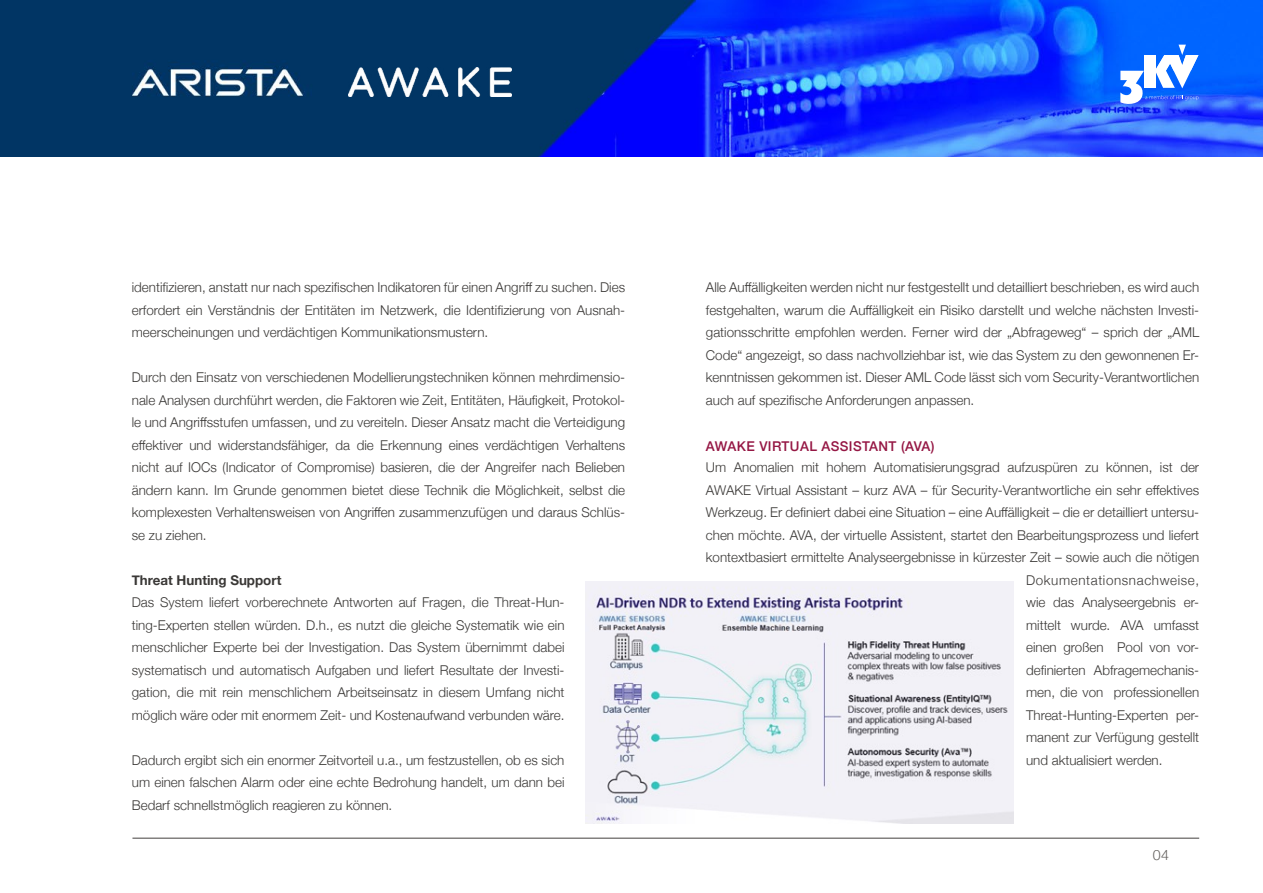
<style>
.page{position:relative;width:1263px;height:893px;background:#fff}
.page>*{position:absolute;margin:0;border:0;box-sizing:border-box;transform-origin:0 0}
.t1{font:300 14.25px "Helvetica Neue";color:#615e5b}
.t2{font:300 13.5px/22.5px "Helvetica Neue";color:#3a3836;text-align:justify}
.t3{font:500 13.5px "Helvetica Neue";letter-spacing:.03em;color:#951744}
.t4{font:300 13.5px "Helvetica Neue";letter-spacing:.045em;color:#3a3836}
.t5{font:700 13.5px "Helvetica Neue";color:#3a3836}
</style>
<div class="page">
<hr style="left:132px;top:837px;width:1067px;height:2px;background:#82807f">
<img style="left:0;top:0;width:1263px;height:157px">
<img style="left:586px;top:581px;width:427px;height:242px">
<svg style="left:1120px;top:45px;width:78px;height:59px"></svg>
<img style="left:349px;top:67px;width:163px;height:29px">
<p class="t2" style="left:132px;top:275px;width:495px">identifizieren, anstatt nur nach spezifischen Indikatoren für einen Angriff zu suchen. Dies erfordert ein Verständnis der Entitäten im Netzwerk, die Identifizierung von Ausnah&shy;meerscheinungen und verdächtigen Kommunikationsmustern.</p>
<p class="t2" style="left:132px;top:365px;width:495px">Durch den Einsatz von verschiedenen Modellierungstechniken können mehrdimensio&shy;nale Analysen durchführt werden, die Faktoren wie Zeit, Entitäten, Häufigkeit, Protokol&shy;le und Angriffsstufen umfassen, und zu vereiteln. Dieser Ansatz macht die Verteidigung effektiver und widerstandsfähiger, da die Erkennung eines verdächtigen Verhaltens nicht auf IOCs (Indicator of Compromise) basieren, die der Angreifer nach Belieben ändern kann. Im Grunde genommen bietet diese Technik die Möglichkeit, selbst die komplexesten Verhaltensweisen von Angriffen zusammenzufügen und daraus Schlüs&shy;se zu ziehen.</p>
<p class="t5" style="left:132px;top:569px;width:151px">Threat Hunting Support</p>
<p class="t2" style="left:132px;top:590px;width:434px">Das System liefert vorberechnete Antworten auf Fragen, die Threat-Hun&shy;ting-Experten stellen würden. D.h., es nutzt die gleiche Systematik wie ein menschlicher Experte bei der Investigation. Das System übernimmt dabei systematisch und automatisch Aufgaben und liefert Resultate der Investi&shy;gation, die mit rein menschlichem Arbeitseinsatz in diesem Umfang nicht möglich wäre oder mit enormem Zeit- und Kostenaufwand verbunden wäre.</p>
<p class="t2" style="left:132px;top:748px;width:434px">Dadurch ergibt sich ein enormer Zeitvorteil u.a., um festzustellen, ob es sich um einen falschen Alarm oder eine echte Bedrohung handelt, um dann bei Bedarf schnellstmöglich reagieren zu können.</p>
<p class="t2" style="left:706px;top:275px;width:495px">Alle Auffälligkeiten werden nicht nur festgestellt und detailliert beschrieben, es wird auch festgehalten, warum die Auffälligkeit ein Risiko darstellt und welche nächsten Investi&shy;gationsschritte empfohlen werden. Ferner wird der „Abfrageweg“ – sprich der „AML Code“ angezeigt, so dass nachvollziehbar ist, wie das System zu den gewonnenen Er&shy;kenntnissen gekommen ist. Dieser AML Code lässt sich vom Security-Verantwortlichen auch auf spezifische Anforderungen anpassen.</p>
<p class="t3" style="left:706px;top:436px;width:230px">AWAKE VIRTUAL ASSISTANT (AVA)</p>
<p class="t2" style="left:706px;top:455px;width:495px">Um Anomalien mit hohem Automatisierungsgrad aufzuspüren zu können, ist der</p>
<p class="t2" style="left:706px;top:478px;width:495px">AWAKE Virtual Assistant – kurz AVA – für Security-Verantwortliche ein sehr effektives</p>
<p class="t2" style="left:706px;top:500px;width:495px">Werkzeug. Er definiert dabei eine Situation – eine Auffälligkeit – die er detailliert untersu-</p>
<p class="t2" style="left:706px;top:523px;width:495px">chen möchte. AVA, der virtuelle Assistent, startet den Bearbeitungsprozess und liefert</p>
<p class="t2" style="left:706px;top:545px;width:495px">kontextbasiert ermittelte Analyseergebnisse in kürzester Zeit – sowie auch die nötigen</p>
<p class="t4" style="left:1026px;top:569px;width:175px">Dokumentationsnachweise,</p>
<p class="t2" style="left:1026px;top:590px;width:175px">wie das Analyseergebnis er-</p>
<p class="t2" style="left:1026px;top:613px;width:175px">mittelt wurde. AVA umfasst</p>
<p class="t2" style="left:1026px;top:635px;width:175px">einen großen Pool von vor-</p>
<p class="t2" style="left:1026px;top:658px;width:175px">definierten Abfragemechanis-</p>
<p class="t2" style="left:1026px;top:680px;width:175px">men, die von professionellen</p>
<p class="t2" style="left:1026px;top:703px;width:175px">Threat-Hunting-Experten per-</p>
<p class="t2" style="left:1026px;top:725px;width:175px">manent zur Verfügung gestellt</p>
<p class="t2" style="left:1026px;top:748px;width:138px">und aktualisiert werden.</p>
<p class="t1" style="left:1153px;top:844px;width:18px">04</p>
</div>
